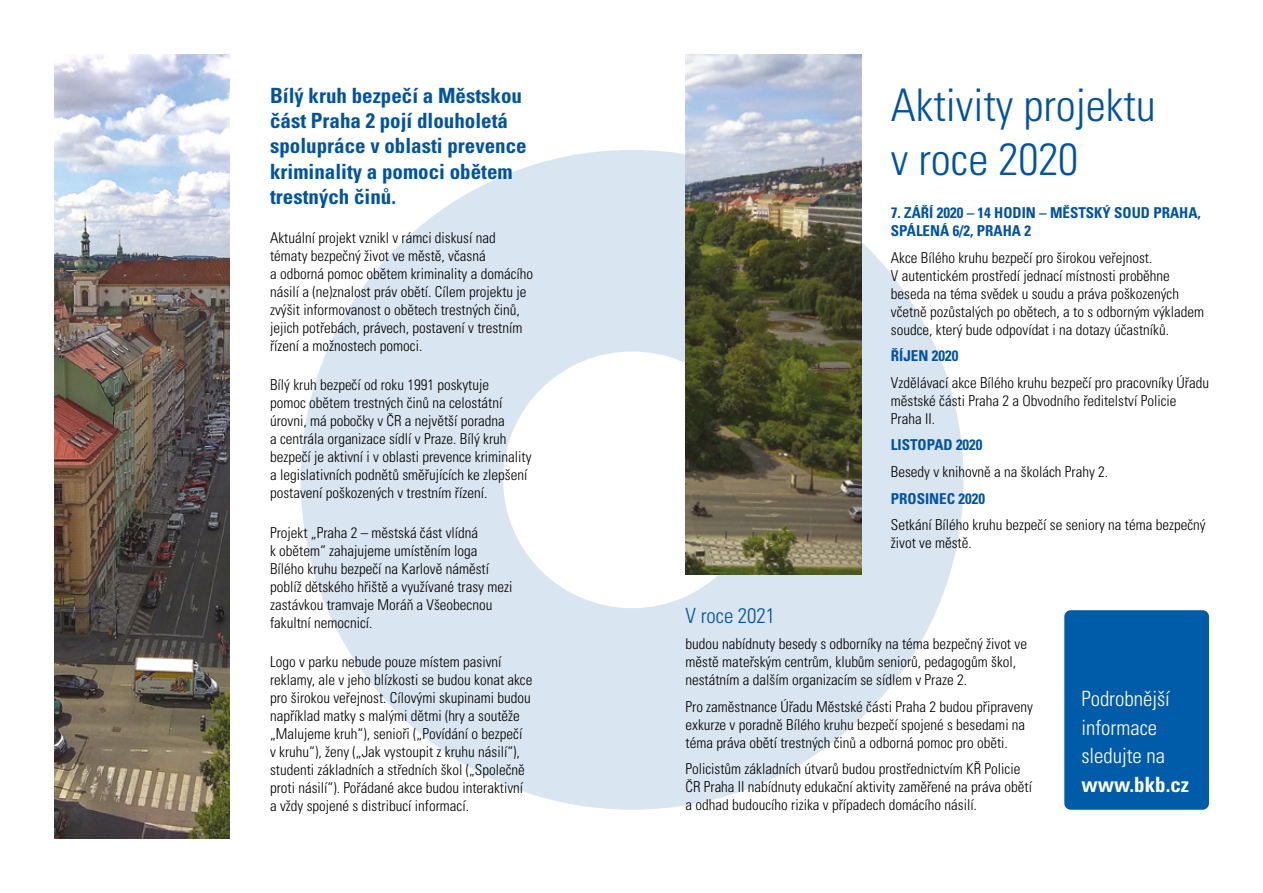
<style>
.page{position:relative;width:1263px;height:893px;background:#fff}
.page>*{position:absolute;margin:0;border:0;box-sizing:border-box;transform-origin:0 0}
.t1{font:300 condensed 45px/54px "Univers CE";color:#0053a1}
.t2{font:700 condensed 21px/25.2px "Univers CE";color:#0053a1}
.t3{font:300 condensed 21px/28.5px "Univers CE";color:#fff}
.t4{font:700 condensed 21px "Univers CE";color:#fff}
.t5{font:300 condensed 21px "Univers CE";color:#0053a1}
.t6{font:300 condensed 15px/18px "Univers CE";color:#000}
.t7{font:700 condensed 15px/18px "Univers CE";color:#0053a1}
</style>
<div class="page">
<svg style="left:301px;top:150px;width:662px;height:660px;fill:#d9e5f0"></svg>
<img style="left:54px;top:54px;width:176px;height:785px">
<img style="left:685px;top:54px;width:177px;height:521px">
<div style="left:1064px;top:610px;width:145px;height:200px;background:#005ca8;border-radius:6px"></div>
<h2 class="t2" style="left:270px;top:83px;width:258px">Bílý kruh bezpečí a Městskou část Praha 2 pojí dlouholetá spolupráce v oblasti prevence kriminality a pomoci obětem trestných činů.</h2>
<p class="t6" style="left:270px;top:229px;width:265px">Aktuální projekt vznikl v rámci diskusí nad tématy bezpečný život ve městě, včasná<br>a odborná pomoc obětem kriminality a domácího násilí a (ne)znalost práv obětí. Cílem projektu je zvýšit informovanost o obětech trestných činů, jejich potřebách, právech, postavení v trestním řízení a možnostech pomoci.</p>
<p class="t6" style="left:270px;top:376px;width:263px">Bílý kruh bezpečí od roku 1991 poskytuje<br>pomoc obětem trestných činů na celostátní úrovni, má pobočky v ČR a největší poradna<br>a centrála organizace sídlí v Praze. Bílý kruh bezpečí je aktivní i v oblasti prevence kriminality a legislativních podnětů směřujících ke zlepšení postavení poškozených v trestním řízení.</p>
<p class="t6" style="left:270px;top:523px;width:244px">Projekt „Praha 2 – městská část vlídná<br>k obětem“ zahajujeme umístěním loga Bílého kruhu bezpečí na Karlově náměstí poblíž dětského hřiště a využívané trasy mezi zastávkou tramvaje Moráň a Všeobecnou fakultní nemocnicí.</p>
<p class="t6" style="left:270px;top:653px;width:264px">Logo v parku nebude pouze místem pasivní reklamy, ale v jeho blízkosti se budou konat akce pro širokou veřejnost. Cílovými skupinami budou například matky s malými dětmi (hry a soutěže „Malujeme kruh“), senioři („Povídání o bezpečí<br>v kruhu“), ženy („Jak vystoupit z kruhu násilí“), studenti základních a středních škol („Společně proti násilí“). Pořádané akce budou interaktivní a vždy spojené s distribucí informací.</p>
<h1 class="t1" style="left:891px;top:79px;width:266px">Aktivity projektu v roce 2020</h1>
<p class="t7" style="left:891px;top:204px;width:311px">7. ZÁŘÍ 2020 – 14 HODIN – MĚSTSKÝ SOUD PRAHA,<br>SPÁLENÁ 6/2, PRAHA 2</p>
<p class="t6" style="left:891px;top:249px;width:315px">Akce Bílého kruhu bezpečí pro širokou veřejnost.<br>V autentickém prostředí jednací místnosti proběhne beseda na téma svědek u soudu a práva poškozených včetně pozůstalých po obětech, a to s odborným výkladem soudce, který bude odpovídat i na dotazy účastníků.</p>
<p class="t7" style="left:891px;top:347px;width:69px">ŘÍJEN 2020</p>
<p class="t6" style="left:891px;top:374px;width:320px">Vzdělávací akce Bílého kruhu bezpečí pro pracovníky Úřadu městské části Praha 2 a Obvodního ředitelství Policie<br>Praha II.</p>
<p class="t7" style="left:891px;top:436px;width:93px">LISTOPAD 2020</p>
<p class="t6" style="left:891px;top:463px;width:219px">Besedy v knihovně a na školách Prahy 2.</p>
<p class="t7" style="left:891px;top:489px;width:96px">PROSINEC 2020</p>
<p class="t6" style="left:891px;top:516px;width:316px">Setkání Bílého kruhu bezpečí se seniory na téma bezpečný život ve městě.</p>
<h2 class="t5" style="left:685px;top:603px;width:91px">V roce 2021</h2>
<p class="t6" style="left:685px;top:635px;width:343px">budou nabídnuty besedy s odborníky na téma bezpečný život ve městě mateřským centrům, klubům seniorů, pedagogům škol, nestátním a dalším organizacím se sídlem v Praze 2.</p>
<p class="t6" style="left:685px;top:698px;width:349px">Pro zaměstnance Úřadu Městské části Praha 2 budou připraveny exkurze v poradně Bílého kruhu bezpečí spojené s besedami na téma práva obětí trestných činů a odborná pomoc pro oběti.</p>
<p class="t6" style="left:685px;top:760px;width:348px">Policistům základních útvarů budou prostřednictvím KŘ Policie<br>ČR Praha II nabídnuty edukační aktivity zaměřené na práva obětí a odhad budoucího rizika v případech domácího násilí.</p>
<h2 class="t3" style="left:1081px;top:685px;width:90px">Podrobnější informace sledujte na</h2>
<h2 class="t4" style="left:1081px;top:773px;width:109px">www.bkb.cz</h2>
</div>
